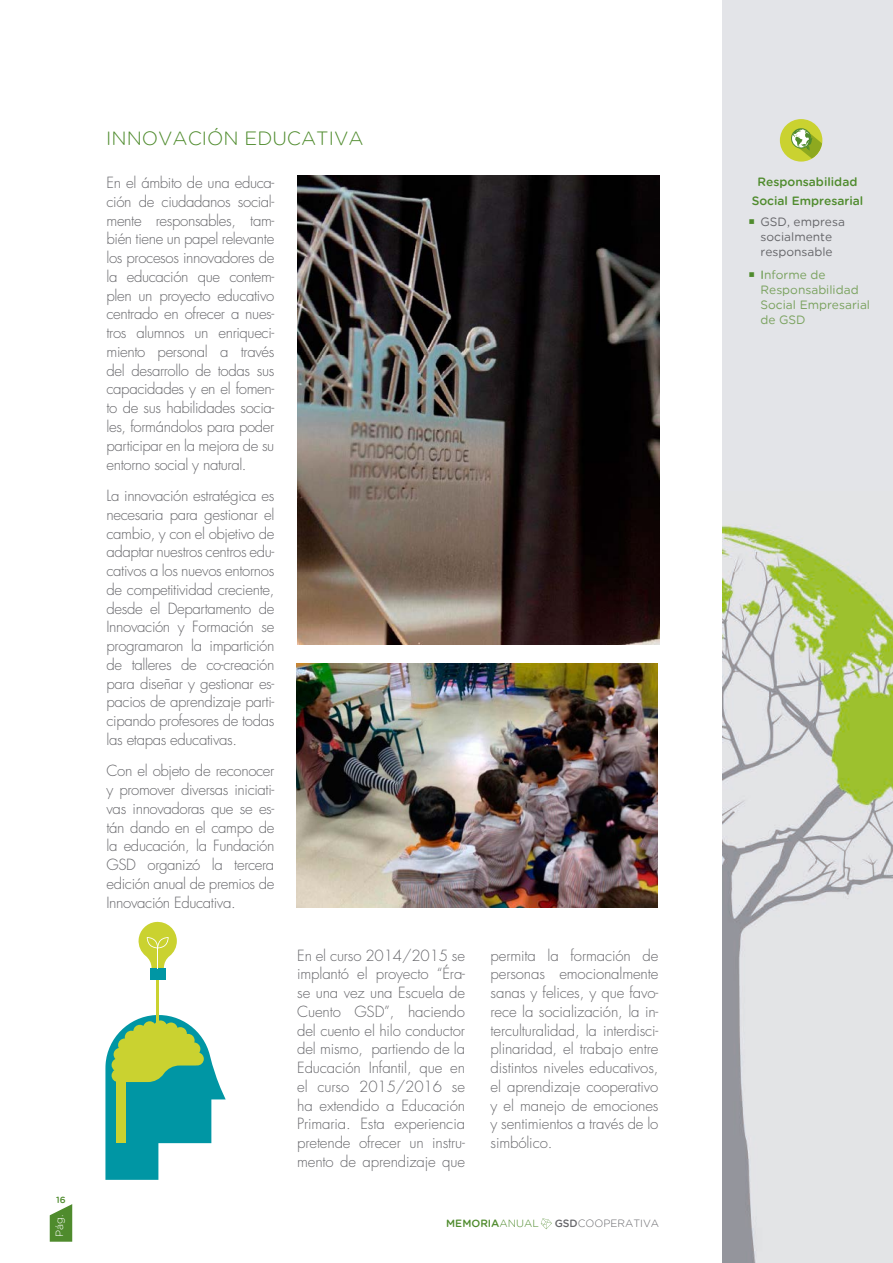
<style>
.page{position:relative;width:893px;height:1263px;background:#fff}
.page>*{position:absolute;margin:0;border:0;box-sizing:border-box;transform-origin:0 0}
.t1{font:300 19.2px "Gotham Rounded";color:#4f8b2d}
.t2{font:300 15px/18.8px "Futura Std";letter-spacing:-.025em;color:#67676b;text-align:justify}
.t3{font:12px/15px "Gotham Rounded";color:#7aa25f}
.t4{font:12px/15px "Gotham Rounded";color:#67676b}
.t5{font:500 12px/18.8px "Gotham Rounded";color:#4f8b2d;text-align:center}
.t6{font:300 10.5px "Gotham Rounded";color:#67676b}
.t7{font:500 10.5px "Gotham Rounded";color:#4f8b2d}
.t8{font:300 10.5px "Gotham Rounded";color:#fff}
.t9{font:500 9px "Gotham Rounded";color:#4f8b2d}
.s1{font-weight:300}
.s2{font-weight:500}
.s3{color:#4f8b2d}
</style>
<div class="page">
<svg style="left:541px;top:1218px;width:11px;height:11px"></svg>
<svg style="left:50px;top:1204px;width:22px;height:38px"></svg>
<div style="left:723px;top:0;width:170px;height:1263px;background:#e3e4e8"></div>
<img style="left:723px;top:525px;width:170px;height:738px">
<div style="left:780px;top:119px;width:42px;height:43px;background:#cad230;border-radius:50%"></div>
<div style="left:791px;top:129px;width:20px;height:19px;border:1px solid #4f8b2d;border-radius:50%"></div>
<svg style="left:793px;top:129px;width:29px;height:30px"></svg>
<img style="left:298px;top:176px;width:361px;height:468px">
<img style="left:297px;top:664px;width:361px;height:243px">
<svg style="left:105px;top:1013px;width:121px;height:167px"></svg>
<hr style="left:157px;top:977px;width:2px;height:51px;background:#cad230">
<div style="left:150px;top:969px;width:16px;height:11px;background:#0096a4"></div>
<svg style="left:138px;top:921px;width:39px;height:48px"></svg>
<p class="t9" style="left:56px;top:1195px;width:11px">16</p>
<p class="t8" style="left:54px;top:1237px;width:24px;rotate:-90deg">Pág.</p>
<p class="t1" style="left:106px;top:128px;width:259px">INNOVACIÓN EDUCATIVA</p>
<p class="t2" style="left:107px;top:174px;width:169px">En el ámbito de una educa&shy;ción de ciudadanos social&shy;mente responsables, tam&shy;bién tiene un papel relevante los procesos innovadores de la educación que contem&shy;plen un proyecto educativo centrado en ofrecer a nues&shy;tros alumnos un enriqueci&shy;miento personal a través del desarrollo de todas sus capacidades y en el fomen&shy;to de sus habilidades socia&shy;les, formándolos para poder participar en la mejora de su entorno social y natural.</p>
<p class="t2" style="left:107px;top:487px;width:169px">La innovación estratégica es necesaria para gestionar el cambio, y con el objetivo de adaptar nuestros centros edu&shy;cativos a los nuevos entornos de competitividad creciente, desde el Departamento de Innovación y Formación se programaron la impartición de talleres de co-creación para diseñar y gestionar es&shy;pacios de aprendizaje parti&shy;cipando profesores de todas las etapas educativas.</p>
<p class="t2" style="left:107px;top:762px;width:169px">Con el objeto de reconocer y promover diversas iniciati&shy;vas innovadoras que se es&shy;tán dando en el campo de la educación, la Fundación GSD organizó la tercera edición anual de premios de Innovación Educativa.</p>
<p class="t2" style="left:297px;top:946px;width:169px">En el curso 2014/2015 se implantó el proyecto “Éra&shy;se una vez una Escuela de Cuento GSD”, haciendo del cuento el hilo conductor del mismo, partiendo de la Educación Infantil, que en el curso 2015/2016 se ha extendido a Educación Primaria. Esta experiencia pretende ofrecer un instru&shy;mento de aprendizaje que</p>
<p class="t2" style="left:491px;top:946px;width:169px">permita la formación de personas emocionalmente sanas y felices, y que favo&shy;rece la socialización, la in&shy;terculturalidad, la interdisci&shy;plinaridad, el trabajo entre distintos niveles educativos, el aprendizaje cooperativo y el manejo de emociones y sentimientos a través de lo simbólico.</p>
<p class="t7" style="left:446px;top:1218px;width:94px">MEMORIA<span class="s1">ANUAL</span></p>
<p class="t6" style="left:555px;top:1218px;width:106px"><span class="s2">GSD</span>COOPERATIVA</p>
<p class="t5" style="left:752px;top:172px;width:113px">Responsabilidad<br>Social Empresarial</p>
<p class="t4" style="left:760px;top:214px;width:86px">GSD, empresa socialmente responsable</p>
<p class="t3" style="left:760px;top:267px;width:111px"><span class="s3">I</span>nforme de<br>Responsabilidad<br>Social Empresarial de GSD</p>
</div>
